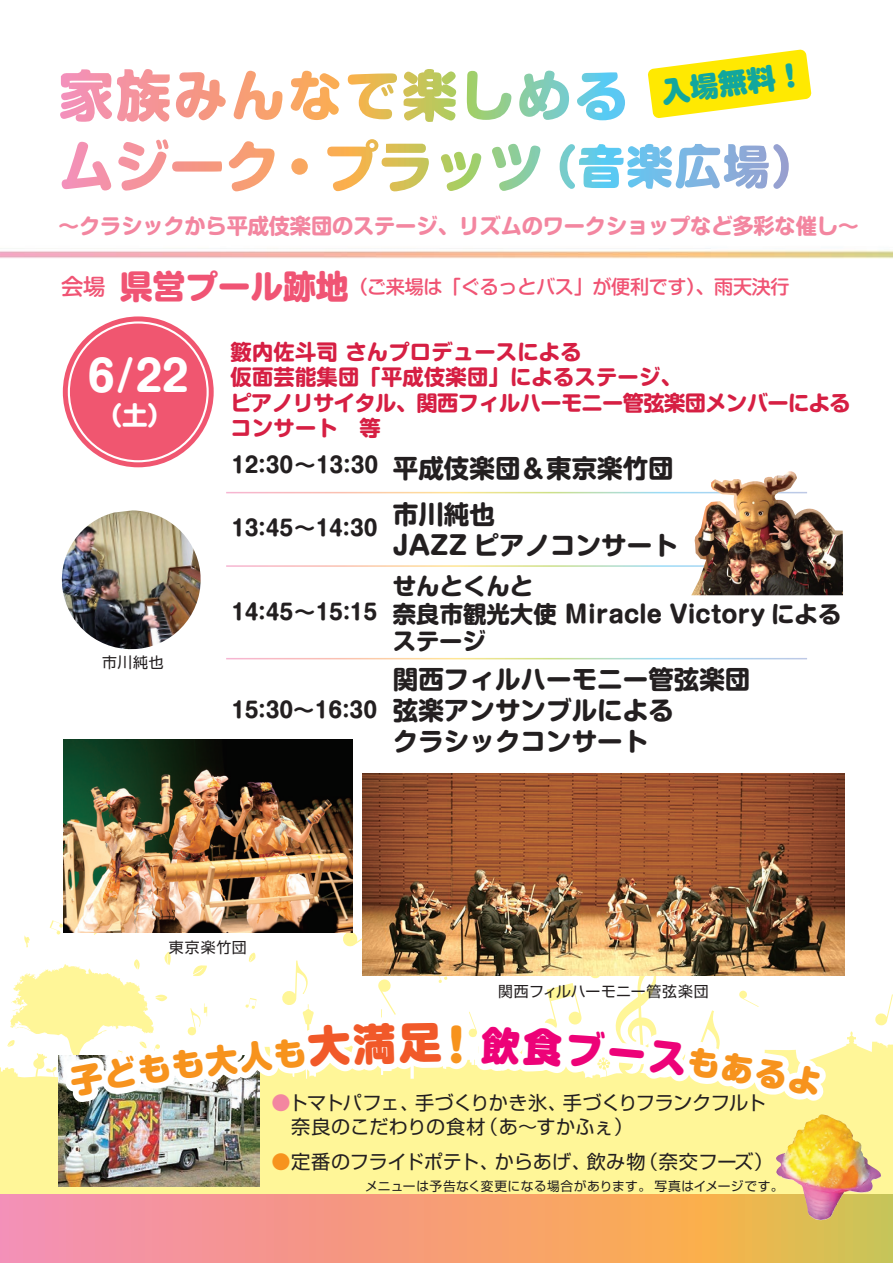
<style>
.page{position:relative;width:893px;height:1263px;background:#fff}
.page>*{position:absolute;margin:0;border:0;box-sizing:border-box;transform-origin:0 0}
.t1{font:900 43.8px "Shin M Go";color:#f7931d}
.t2{font:700 41.85px "Shin M Go";color:#fff}
.t3{font:900 28.2px "Shin M Go";color:#12a79d}
.t4{font:700 25.5px/30.9px "Shin M Go";color:#231f20}
.t5{font:700 25.5px "Shin M Go";color:#fff}
.t6{font:700 23.4px/27.6px "Shin M Go";color:#231f20}
.t7{font:700 21.3px/25.5px "Shin M Go";letter-spacing:.01em;color:#d61f43}
.t8{font:700 21.3px "Shin M Go";color:#231f20}
.t9{font:700 21.3px "Shin M Go";letter-spacing:-.01em;color:#f386a0}
.t10{font:19.2px/24.5px "Shin Go Pro";letter-spacing:-.005em;color:#231f20}
.t11{font:500 19.2px "Shin M Go";letter-spacing:-.02em;color:#f05474}
.t12{font:14.85px "Shin Go Pro";letter-spacing:.03em;color:#231f20}
.t13{font:14.85px "Shin Go Pro";letter-spacing:.05em;color:#231f20}
.t14{font:12.75px "Shin Go Pro";letter-spacing:.025em;color:#231f20}
.s1{font-size:22.35px}
.s2{font-weight:800;font-size:33px}
.s3{color:#f386a0}
.s4{color:#f7931d}
</style>
<div class="page">
<img style="left:0;top:70px;width:893px;height:892px">
<svg style="left:866px;top:941px;width:27px;height:21px"></svg>
<svg style="left:24px;top:935px;width:6px;height:13px"></svg>
<svg style="left:0;top:962px;width:893px;height:233px;fill:#fff698"></svg>
<svg style="left:0;top:1195px;width:893px;height:68px;background:#e1a78a"></svg>
<svg style="left:60px;top:69px;width:110px;height:53px"></svg>
<svg style="left:176px;top:72px;width:50px;height:48px"></svg>
<svg style="left:234px;top:71px;width:48px;height:49px"></svg>
<svg style="left:291px;top:71px;width:48px;height:49px"></svg>
<svg style="left:348px;top:73px;width:49px;height:46px"></svg>
<svg style="left:403px;top:69px;width:53px;height:53px"></svg>
<svg style="left:533px;top:71px;width:36px;height:49px"></svg>
<svg style="left:577px;top:72px;width:48px;height:48px"></svg>
<svg style="left:62px;top:142px;width:49px;height:48px"></svg>
<svg style="left:118px;top:139px;width:104px;height:52px"></svg>
<svg style="left:229px;top:141px;width:46px;height:50px"></svg>
<svg style="left:291px;top:158px;width:17px;height:17px"></svg>
<svg style="left:327px;top:139px;width:102px;height:52px"></svg>
<svg style="left:441px;top:152px;width:21px;height:39px"></svg>
<svg style="left:533px;top:144px;width:7px;height:47px"></svg>
<svg style="left:560px;top:144px;width:229px;height:45px"></svg>
<div style="left:63px;top:316px;width:151px;height:151px;background:#f05670;border-radius:50%"></div>
<svg style="left:648px;top:49px;width:164px;height:69px"></svg>
<hr style="left:226px;top:492px;width:581px;height:1px;background:#fff">
<hr style="left:226px;top:565px;width:581px;height:2px;background:#fff">
<hr style="left:226px;top:658px;width:581px;height:1px;background:#fff">
<img style="left:58px;top:510px;width:147px;height:143px">
<img style="left:834px;top:1114px;width:48px;height:107px">
<img style="left:408px;top:773px;width:436px;height:203px">
<svg style="left:328px;top:416px;width:80px;height:496px"></svg>
<svg style="left:462px;top:70px;width:71px;height:842px"></svg>
<img style="left:691px;top:471px;width:152px;height:124px">
<img style="left:63px;top:739px;width:290px;height:173px">
<img style="left:50px;top:912px;width:784px;height:351px">
<h3 class="t3" style="left:659px;top:71px;width:145px;rotate:-7deg">入場無料！</h3>
<p class="t9" style="left:58px;top:210px;width:802px">～クラシックから平成伎楽団のステージ、リズムのワークショップなど多彩な催し～</p>
<p class="t11" style="left:61px;top:273px;width:730px"><span class="s1">会場</span> <span class="s2">県営プール跡地</span>（ご来場は「ぐるっとバス」が便利です）、雨天決行</p>
<h2 class="t2" style="left:88px;top:345px;width:103px">6/22</h2>
<p class="t5" style="left:97px;top:397px;width:78px">（土）</p>
<p class="t13" style="left:102px;top:650px;width:63px">市川純也</p>
<p class="t7" style="left:231px;top:337px;width:621px">籔内佐斗司 さんプロデュースによる<br>仮面芸能集団「平成伎楽団」によるステージ、<br>ピアノリサイタル、関西フィルハーモニー管弦楽団メンバーによるコンサート　等</p>
<p class="t8" style="left:231px;top:449px;width:149px">12:30～13:30</p>
<p class="t8" style="left:231px;top:512px;width:148px">13:45～14:30</p>
<p class="t8" style="left:231px;top:596px;width:148px">14:45～15:15</p>
<p class="t8" style="left:231px;top:694px;width:148px">15:30～16:30</p>
<p class="t4" style="left:393px;top:442px;width:282px;line-height:46.8px">平成伎楽団＆東京楽竹団市川純也</p>
<p class="t4" style="left:393px;top:527px;width:286px">JAZZ ピアノコンサート</p>
<p class="t6" style="left:393px;top:570px;width:450px">せんとくんと<br>奈良市観光大使 Ｍiracle Victory によるステージ</p>
<p class="t4" style="left:393px;top:662px;width:359px">関西フィルハーモニー管弦楽団弦楽アンサンブルによる<br>クラシックコンサート</p>
<p class="t13" style="left:169px;top:935px;width:80px">東京楽竹団</p>
<h1 class="t1" style="left:435px;top:1011px;width:45px">！</h1>
<p class="t12" style="left:498px;top:979px;width:212px">関西フィルハーモニー管弦楽団</p>
<p class="t10" style="left:271px;top:1088px;width:496px"><span class="s3">●</span>トマトパフェ、手づくりかき氷、手づくりフランクフルト　奈良のこだわりの食材（あ～すかふぇ）</p>
<p class="t10" style="left:271px;top:1147px;width:503px"><span class="s4">●</span>定番のフライドポテト、からあげ、飲み物（奈交フーズ）</p>
<p class="t14" style="left:365px;top:1175px;width:420px">メニューは予告なく変更になる場合があります。 写真はイメージです。</p>
</div>
